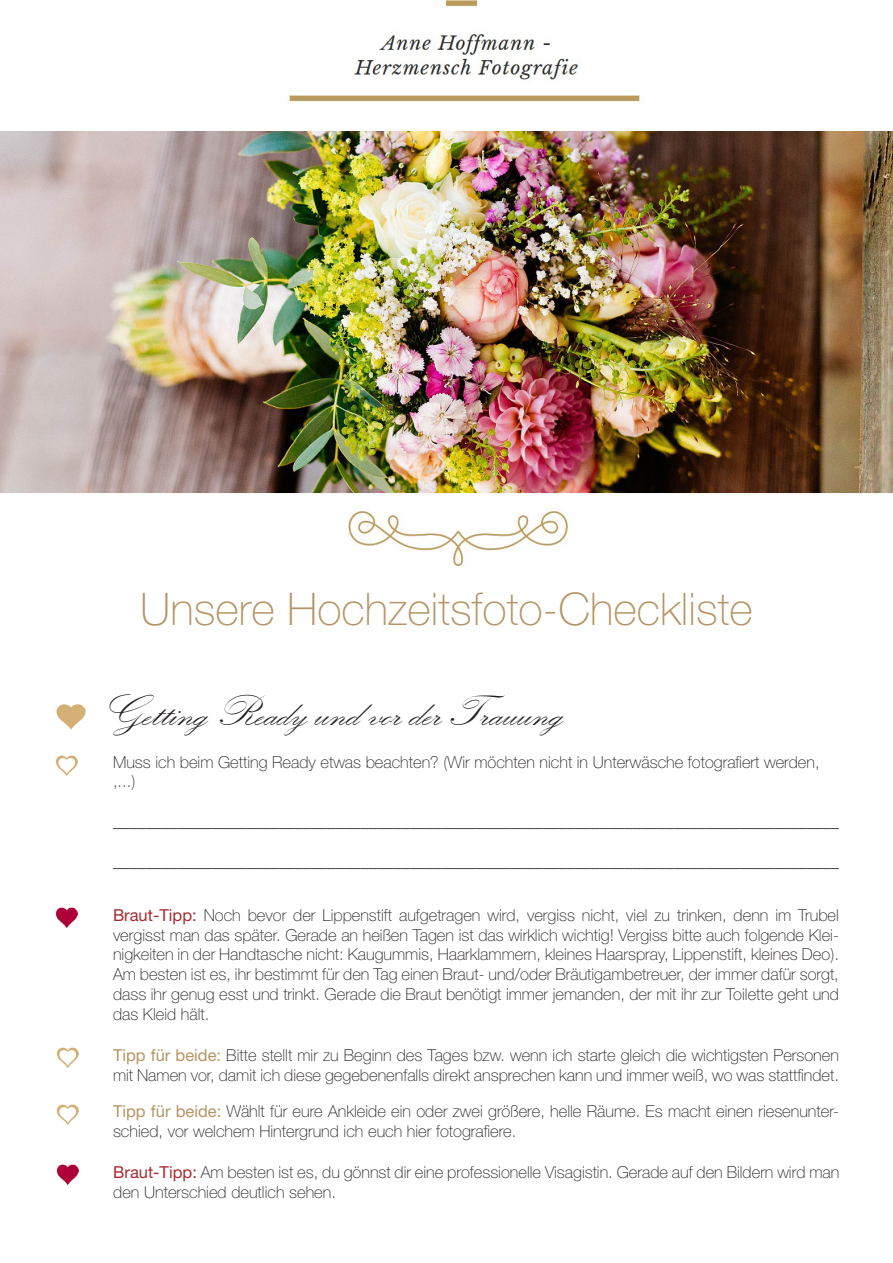
<style>
.page{position:relative;width:893px;height:1263px;background:#fff}
.page>*{position:absolute;margin:0;border:0;box-sizing:border-box;transform-origin:0 0}
.t1{font:100 45px "Helvetica Neue LT Pro";color:#b59564}
.t2{font:45px "Kunstler Script";color:#231f20}
.t3{font:100 16.5px/19.8px "Helvetica Neue LT Pro";color:#231f20}
.s1{font-weight:400;color:#a72b30}
.s2{font-weight:400;color:#b59564}
</style>
<div class="page">
<img style="left:286px;top:33px;width:354px;height:69px">
<img style="left:446px;top:0;width:30px;height:7px">
<img style="left:56px;top:704px;width:29px;height:26px">
<img style="left:55px;top:755px;width:23px;height:21px">
<img style="left:55px;top:907px;width:23px;height:21px">
<img style="left:56px;top:1047px;width:22px;height:21px">
<img style="left:0;top:131px;width:893px;height:436px">
<img style="left:56px;top:1104px;width:22px;height:21px">
<img style="left:56px;top:1164px;width:22px;height:21px">
<h1 class="t1" style="left:140px;top:582px;width:614px">Unsere Hochzeitsfoto-Checkliste</h1>
<h1 class="t2" style="left:98px;top:688px;width:465px">Getting Ready und vor der Trauung</h1>
<p class="t3" style="left:113px;top:752px;width:708px">Muss ich beim Getting Ready etwas beachten? (Wir möchten nicht in Unterwäsche fotografiert werden, ,...)</p>
<p class="t3" style="left:113px;top:811px;width:728px">________________________________________________________________________________________</p>
<p class="t3" style="left:113px;top:851px;width:728px">________________________________________________________________________________________</p>
<p class="t3" style="left:113px;top:905px;width:727px;text-align:justify"><span class="s1">Braut-Tipp:</span> Noch bevor der Lippenstift aufgetragen wird, vergiss nicht, viel zu trinken, denn im Trubel vergisst man das später. Gerade an heißen Tagen ist das wirklich wichtig! Vergiss bitte auch folgende Klei&shy;nigkeiten in der Handtasche nicht: Kaugummis, Haarklammern, kleines Haarspray, Lippenstift, kleines Deo).<br>Am besten ist es, ihr bestimmt für den Tag einen Braut- und/oder Bräutigambetreuer, der immer dafür sorgt, dass ihr genug esst und trinkt. Gerade die Braut benötigt immer jemanden, der mit ihr zur Toilette geht und das Kleid hält.</p>
<p class="t3" style="left:113px;top:1045px;width:727px"><span class="s2">Tipp für beide:</span> Bitte stellt mir zu Beginn des Tages bzw. wenn ich starte gleich die wichtigsten Personen mit Namen vor, damit ich diese gegebenenfalls direkt ansprechen kann und immer weiß, wo was stattfindet.</p>
<p class="t3" style="left:113px;top:1101px;width:727px"><span class="s2">Tipp für beide:</span> Wählt für eure Ankleide ein oder zwei größere, helle Räume. Es macht einen riesenunter&shy;schied, vor welchem Hintergrund ich euch hier fotografiere.</p>
<p class="t3" style="left:113px;top:1162px;width:728px"><span class="s1">Braut-Tipp:</span> Am besten ist es, du gönnst dir eine professionelle Visagistin. Gerade auf den Bildern wird man den Unterschied deutlich sehen.</p>
</div>
